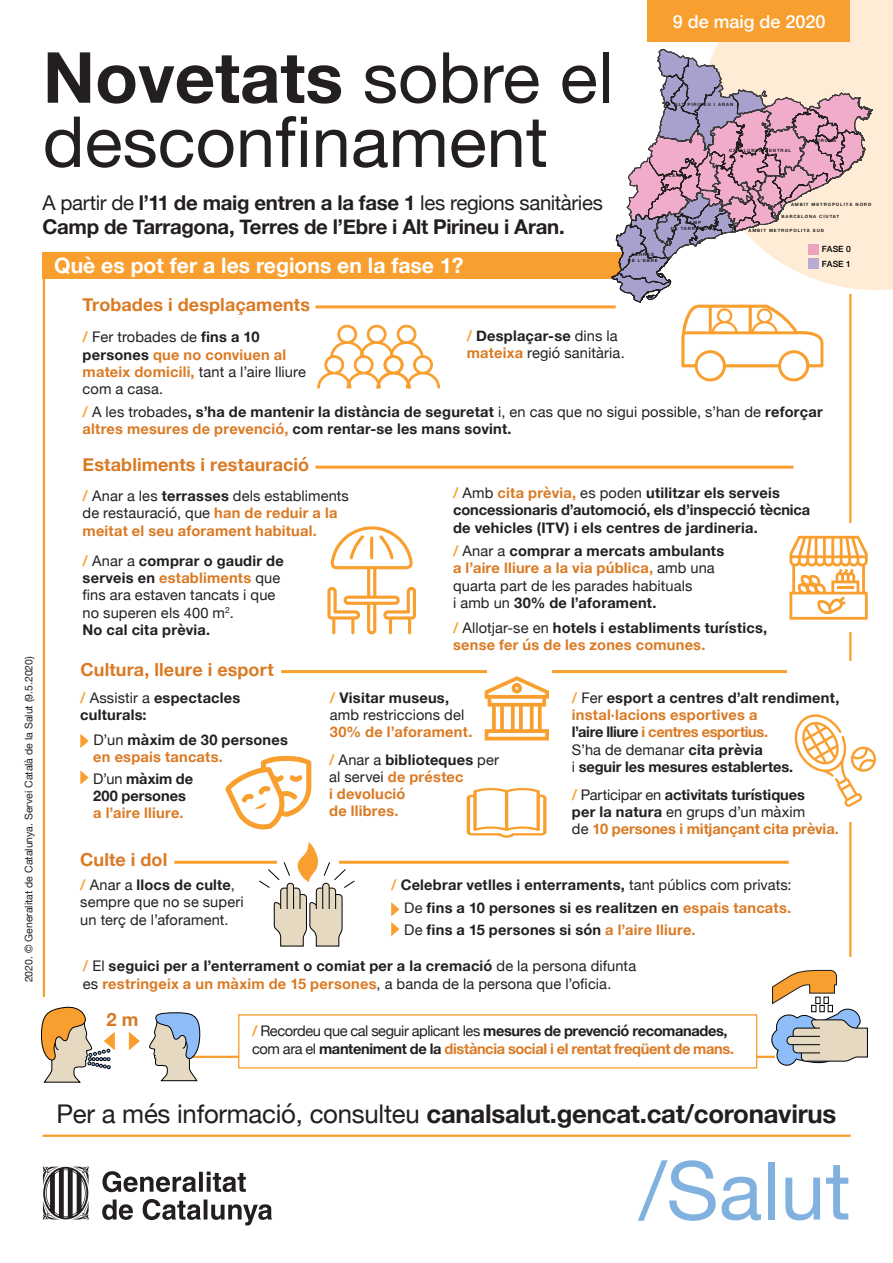
<style>
.page{position:relative;width:893px;height:1263px;background:#fff}
.page>*{position:absolute;margin:0;border:0;box-sizing:border-box;transform-origin:0 0}
.t1{font:81px "Helvetica Neue";color:#81b2df}
.t2{font:70.5px/64.2px "Helvetica Neue";color:#231f20}
.t3{font:700 25.8px "Helvetica Neue";letter-spacing:-.01em;color:#231f20}
.t4{font:700 21.15px "Helvetica Neue";color:#fff}
.t5{font:700 20.4px/24.2px "Helvetica Neue";letter-spacing:-.015em;color:#231f20}
.t6{font:700 18.45px "Helvetica Neue";color:#da7a24}
.t7{font:700 18px "Helvetica Neue";letter-spacing:.005em;color:#da7a24}
.t8{font:500 18px "Helvetica Neue";color:#fff}
.t9{font:700 14.55px/17.2px "Helvetica Neue";letter-spacing:.015em;color:#231f20}
.t10{font:14.55px/17.2px "Helvetica Neue";letter-spacing:.01em;color:#231f20}
.t11{font:700 14.55px/17.2px "Helvetica Neue";letter-spacing:.015em;color:#da7a24}
.t12{font:700 14.55px/17.2px "Helvetica Neue";letter-spacing:-.025em;color:#231f20}
.t13{font:700 14.55px/17.2px "Helvetica Neue";letter-spacing:-.005em;color:#231f20}
.t14{font:10.5px "Helvetica Neue";color:#231f20}
.t15{font:500 8.55px "Helvetica Neue";color:#000}
.t16{font:700 4.35px/5.2px "Helvetica Neue";letter-spacing:.2em;color:#231f20;text-align:center}
.s1{font-weight:700}
.s2{font-weight:400}
.s3{font-weight:700;color:#f99f2f}
.s4{font-weight:700;color:#da7a24}
.s5{color:#f99f2f}
.s6{color:#da7a24}
.s7{font-weight:400;color:#231f20}
.s8{color:#231f20}
</style>
<div class="page">
<div style="left:700px;top:1px;width:193px;height:289px;background:#feecd6"></div>
<div style="left:647px;top:0;width:203px;height:41px;background:#f99f2f"></div>
<div style="left:238px;top:1014px;width:519px;height:54px;background:#fff;border:1px solid #f99f2f"></div>
<hr style="left:43px;top:1134px;width:808px;height:3px;background:#f99f2f">
<div style="left:43px;top:252px;width:602px;height:27px;background:#f99f2f"></div>
<svg style="left:391px;top:922px;width:9px;height:14px"></svg>
<svg style="left:80px;top:770px;width:9px;height:15px"></svg>
<svg style="left:391px;top:902px;width:9px;height:14px"></svg>
<svg style="left:80px;top:734px;width:9px;height:14px"></svg>
<svg style="left:317px;top:324px;width:123px;height:65px"></svg>
<hr style="left:315px;top:305px;width:301px;height:3px;background:#f99f2f">
<hr style="left:315px;top:466px;width:478px;height:3px;background:#f99f2f">
<hr style="left:281px;top:670px;width:544px;height:3px;background:#f99f2f">
<hr style="left:174px;top:861px;width:615px;height:3px;background:#f99f2f">
<svg style="left:327px;top:526px;width:89px;height:108px"></svg>
<svg style="left:789px;top:536px;width:79px;height:84px"></svg>
<svg style="left:770px;top:970px;width:97px;height:96px"></svg>
<div style="left:820px;top:1027px;width:24px;height:27px;background:#e6d9c2"></div>
<div style="left:487px;top:665px;width:65px;height:26px;background:#fff"></div>
<div style="left:787px;top:661px;width:86px;height:26px;background:#fff"></div>
<svg style="left:225px;top:756px;width:86px;height:73px"></svg>
<svg style="left:485px;top:676px;width:64px;height:64px"></svg>
<svg style="left:259px;top:842px;width:96px;height:104px"></svg>
<svg style="left:467px;top:788px;width:79px;height:50px"></svg>
<svg style="left:611px;top:48px;width:262px;height:336px"></svg>
<div style="left:725px;top:258px;width:8px;height:9px;background:#fff"></div>
<div style="left:725px;top:269px;width:8px;height:9px;background:#fff"></div>
<div style="left:725px;top:281px;width:8px;height:9px;background:#fff"></div>
<div style="left:725px;top:293px;width:8px;height:8px;background:#fff"></div>
<svg style="left:794px;top:714px;width:82px;height:93px"></svg>
<div style="left:808px;top:244px;width:11px;height:11px;background:#eda3bd"></div>
<div style="left:808px;top:259px;width:11px;height:10px;background:#b8add1"></div>
<svg style="left:149px;top:1012px;width:51px;height:69px"></svg>
<svg style="left:129px;top:1032px;width:11px;height:18px"></svg>
<svg style="left:41px;top:1006px;width:74px;height:76px"></svg>
<svg style="left:102px;top:1171px;width:170px;height:54px"></svg>
<svg style="left:43px;top:1166px;width:46px;height:54px"></svg>
<h2 class="t2" style="left:43px;top:50px;width:572px"><span class="s1">Novetats</span> sobre el desconfinament</h2>
<h3 class="t5" style="left:43px;top:191px;width:562px"><span class="s2">A partir de</span> l’11 de maig entren a la fase 1 <span class="s2">les regions sanitàries<br></span>Camp de Tarragona, Terres de l’Ebre i Alt Pirineu i Aran.</h3>
<p class="t8" style="left:673px;top:7px;width:154px">9 de maig de 2020</p>
<p class="t16" style="left:675px;top:102px;width:60px">ALT PIRINEU I ARAN</p>
<p class="t16" style="left:665px;top:173px;width:22px">LLEIDA</p>
<p class="t16" style="left:729px;top:148px;width:64px">CATALUNYA CENTRAL</p>
<p class="t16" style="left:814px;top:138px;width:23px">GIRONA</p>
<p class="t16" style="left:671px;top:220px;width:46px">CAMP<br>DE TARRAGONA</p>
<p class="t16" style="left:791px;top:202px;width:82px">ÀMBIT METROPOLITÀ NORD</p>
<p class="t16" style="left:781px;top:214px;width:59px">BARCELONA CIUTAT</p>
<p class="t16" style="left:748px;top:228px;width:77px">ÀMBIT METROPOLITÀ SUD</p>
<p class="t14" style="left:21px;top:982px;width:328px;rotate:-90deg">2020. © Generalitat de Catalunya. Servei Català de la Salut (9.5.2020)</p>
<p class="t15" style="left:822px;top:242px;width:30px">FASE 0</p>
<p class="t16" style="left:628px;top:252px;width:31px">TERRES<br>DE L’EBRE</p>
<h3 class="t4" style="left:54px;top:249px;width:411px">Què es pot fer a les regions en la fase 1?</h3>
<p class="t15" style="left:822px;top:257px;width:30px">FASE 1</p>
<p class="t7" style="left:83px;top:291px;width:229px">Trobades i desplaçaments</p>
<p class="t10" style="left:83px;top:329px;width:225px"><span class="s3">/</span> Fer trobades de <span class="s1">fins a 10 persones</span> <span class="s4">que no conviuen al mateix domicili,</span> tant a l’aire lliure com a casa.</p>
<p class="t10" style="left:467px;top:328px;width:160px"><span class="s3">/</span> <span class="s1">Desplaçar-se</span> dins la <span class="s4">mateixa</span> regió sanitària.</p>
<p class="t9" style="left:83px;top:404px;width:742px"><span class="s5">/</span> <span class="s2">A les trobades</span>, s’ha de mantenir la distància de seguretat <span class="s2">i, en cas que no sigui possible, s’han de</span> reforçar <span class="s6">altres mesures de prevenció,</span> com rentar-se les mans sovint.</p>
<p class="t7" style="left:83px;top:451px;width:228px">Establiments i restauració</p>
<p class="t11" style="left:83px;top:488px;width:268px"><span class="s5">/</span> <span class="s7">Anar a les</span> <span class="s8">terrasses</span> <span class="s7">dels establiments de restauració, que</span> han de reduir a la meitat el seu aforament habitual.</p>
<p class="t10" style="left:83px;top:553px;width:203px"><span class="s3">/</span> Anar a <span class="s1">comprar o gaudir de serveis en</span> <span class="s4">establiments</span> que fins ara estaven tancats i que no superen els 400 m<sup>2</sup>.<br><span class="s1">No cal cita prèvia.</span></p>
<p class="t9" style="left:453px;top:485px;width:359px"><span class="s5">/</span> <span class="s2">Amb</span> <span class="s6">cita prèvia,</span> <span class="s2">es poden</span> utilitzar els serveis concessionaris d’automoció, els d’inspecció tècnica de vehicles (ITV) i els centres de jardineria.</p>
<p class="t10" style="left:453px;top:543px;width:273px"><span class="s3">/</span> Anar a <span class="s1">comprar a mercats ambulants </span><span class="s4">a l’aire lliure a la via pública,</span> amb una quarta part de les parades habituals<br>i amb un <span class="s1">30% de l’aforament.</span></p>
<p class="t9" style="left:453px;top:619px;width:316px"><span class="s5">/</span> <span class="s2">Allotjar-se en</span> hotels i establiments turístics, <span class="s6">sense fer ús de les zones comunes.</span></p>
<p class="t7" style="left:81px;top:655px;width:195px">Cultura, lleure i esport</p>
<p class="t9" style="left:80px;top:689px;width:162px"><span class="s5">/</span> <span class="s2">Assistir a</span> espectacles culturals:</p>
<p class="t9" style="left:93px;top:731px;width:196px"><span class="s2">D’un</span> màxim de 30 persones <span class="s6">en espais tancats.</span></p>
<p class="t13" style="left:93px;top:770px;width:101px"><span class="s2">D’un</span> màxim de<br>200 persones</p>
<p class="t11" style="left:93px;top:805px;width:92px">a l’aire lliure.</p>
<p class="t10" style="left:330px;top:690px;width:136px"><span class="s3">/</span> <span class="s1">Visitar museus, </span>amb restriccions del</p>
<p class="t11" style="left:329px;top:719px;width:171px;line-height:27.3px">30% de l’aforament.<br><span class="s5">/</span> <span class="s7">Anar a</span> <span class="s8">biblioteques</span> <span class="s7">per</span></p>
<p class="t11" style="left:329px;top:768px;width:136px"><span class="s7">al servei</span> de préstec i devolució<br>de llibres.</p>
<p class="t9" style="left:572px;top:689px;width:269px"><span class="s5">/</span> <span class="s2">Fer</span> esport a centres d’alt rendiment, <span class="s6">instal·lacions esportives a<br></span>l’aire lliure <span class="s6">i centres esportius.<br></span><span class="s2">S’ha de demanar</span> cita prèvia<br><span class="s2">i</span> seguir les mesures establertes.</p>
<p class="t13" style="left:572px;top:786px;width:268px"><span class="s5">/</span> <span class="s2">Participar en</span> activitats turístiques<br>per la natura <span class="s2">en grups d’un màxim<br>de</span> <span class="s6">10 persones i mitjançant cita prèvia.</span></p>
<p class="t7" style="left:80px;top:845px;width:89px">Culte i dol</p>
<p class="t10" style="left:80px;top:877px;width:165px"><span class="s3">/</span> Anar a <span class="s1">llocs de culte</span>, sempre que no se superi un terç de l’aforament.</p>
<p class="t9" style="left:404px;top:874px;width:389px;line-height:22.5px;text-align:justify;text-indent:-13px"><span class="s5">/</span> Celebrar vetlles i enterraments, <span class="s2">tant públics com privats:<br>De</span> fins a 10 persones si es realitzen en <span class="s6">espais tancats.<br></span><span class="s2">De</span> fins a 15 persones si són <span class="s6">a l’aire lliure.</span></p>
<p class="t10" style="left:83px;top:958px;width:555px"><span class="s3">/</span> El <span class="s1">seguici per a l’enterrament o comiat per a la cremació</span> de la persona difunta es <span class="s4">restringeix a un màxim de 15 persones</span>, a banda de la persona que l’oficia.</p>
<p class="t12" style="left:252px;top:1023px;width:483px"><span class="s5">/</span> <span class="s2">Recordeu que cal seguir aplicant les</span> mesures de prevenció recomanades, <span class="s2">com ara el</span> manteniment de la <span class="s6">distància social i el rentat freqüent de mans.</span></p>
<p class="t6" style="left:107px;top:1004px;width:34px">2 m</p>
<h3 class="t3" style="left:57px;top:1094px;width:781px"><span class="s2">Per a més informació, consulteu</span> canalsalut.gencat.cat/coronavirus</h3>
<h1 class="t1" style="left:639px;top:1132px;width:213px">/Salut</h1>
</div>
